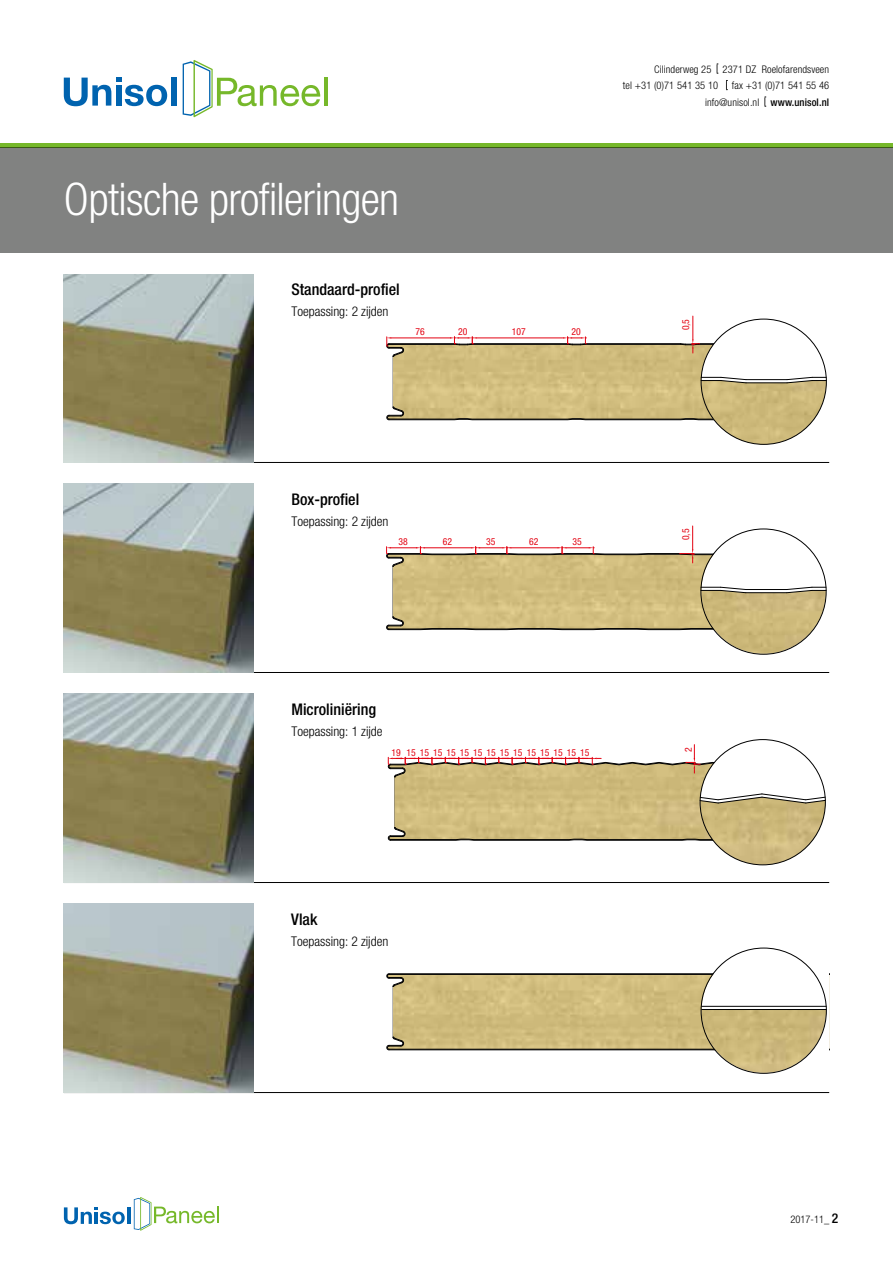
<style>
.page{position:relative;width:893px;height:1263px;background:#fff}
.page>*{position:absolute;margin:0;border:0;box-sizing:border-box;transform-origin:0 0}
.t1{font:300 condensed 45px "Helvetica Neue LT Std";letter-spacing:-.015em;color:#fff}
.t2{font:500 condensed 16.05px "Helvetica Neue LT Std";color:#000}
.t3{font:300 condensed 13.35px "Helvetica Neue LT Std";color:#000}
.t4{font:300 condensed 10.5px/16.5px "Helvetica Neue LT Std";letter-spacing:.01em;color:#000}
.t5{font:condensed 9.75px "Helvetica Neue LT Std";color:#e30413}
.s1{font-weight:500}
.s2{font-weight:500;font-size:13.5px}
</style>
<div class="page">
<svg style="left:64px;top:1207px;width:61px;height:17px"></svg>
<hr style="left:127px;top:1207px;width:3px;height:17px;background:#0063af">
<svg style="left:134px;top:1197px;width:85px;height:34px"></svg>
<hr style="left:324px;top:78px;width:3px;height:28px;background:#76b82a">
<svg style="left:64px;top:78px;width:103px;height:28px"></svg>
<div style="left:171px;top:78px;width:6px;height:28px;background:#0063af"></div>
<svg style="left:183px;top:60px;width:137px;height:57px"></svg>
<hr style="left:64px;top:462px;width:765px;height:1px;background:#000">
<hr style="left:64px;top:672px;width:765px;height:1px;background:#000">
<hr style="left:64px;top:882px;width:765px;height:1px;background:#000">
<hr style="left:64px;top:1092px;width:765px;height:1px;background:#000">
<img style="left:392px;top:345px;width:320px;height:61px">
<hr style="left:698px;top:344px;width:96px;height:1px;background:#000">
<hr style="left:585px;top:344px;width:96px;height:1px;background:#000">
<hr style="left:472px;top:344px;width:96px;height:1px;background:#000">
<hr style="left:389px;top:344px;width:65px;height:1px;background:#000">
<hr style="left:389px;top:343px;width:65px;height:1px;background:#000">
<hr style="left:472px;top:343px;width:96px;height:1px;background:#000">
<hr style="left:585px;top:343px;width:96px;height:1px;background:#000">
<hr style="left:698px;top:343px;width:96px;height:1px;background:#000">
<svg style="left:386px;top:406px;width:315px;height:15px;background:#bbab79"></svg>
<div style="left:701px;top:319px;width:125px;height:125px;background:#fff;border-radius:50%"></div>
<img style="left:701px;top:380px;width:125px;height:64px">
<hr style="left:746px;top:379px;width:41px;height:1px;background:#000">
<hr style="left:746px;top:382px;width:41px;height:1px;background:#000">
<svg style="left:786px;top:376px;width:40px;height:8px"></svg>
<svg style="left:701px;top:376px;width:46px;height:8px"></svg>
<hr style="left:391px;top:337px;width:59px;height:1px;background:#e30413">
<svg style="left:386px;top:337px;width:18px;height:20px"></svg>
<hr style="left:477px;top:337px;width:86px;height:1px;background:#e30413">
<svg style="left:450px;top:337px;width:27px;height:8px"></svg>
<svg style="left:563px;top:337px;width:23px;height:8px"></svg>
<svg style="left:681px;top:316px;width:18px;height:37px"></svg>
<img style="left:392px;top:567px;width:314px;height:49px">
<svg style="left:386px;top:616px;width:315px;height:14px;background:#b9a974"></svg>
<div style="left:701px;top:529px;width:125px;height:125px;background:#fff;border-radius:50%"></div>
<img style="left:701px;top:593px;width:125px;height:61px">
<hr style="left:746px;top:589px;width:41px;height:1px;background:#000">
<hr style="left:746px;top:592px;width:41px;height:1px;background:#000">
<svg style="left:701px;top:586px;width:46px;height:8px"></svg>
<svg style="left:786px;top:586px;width:40px;height:8px"></svg>
<svg style="left:386px;top:526px;width:436px;height:41px"></svg>
<img style="left:394px;top:778px;width:311px;height:49px">
<svg style="left:387px;top:827px;width:313px;height:14px;background:#b5a571"></svg>
<div style="left:700px;top:739px;width:125px;height:126px;background:#fff;border-radius:50%"></div>
<img style="left:700px;top:804px;width:125px;height:61px">
<svg style="left:699px;top:793px;width:127px;height:11px"></svg>
<svg style="left:387px;top:745px;width:434px;height:33px"></svg>
<img style="left:392px;top:975px;width:321px;height:74px">
<hr style="left:389px;top:974px;width:440px;height:1px;background:#000">
<svg style="left:386px;top:973px;width:18px;height:14px"></svg>
<hr style="left:389px;top:973px;width:440px;height:1px;background:#000">
<svg style="left:386px;top:1036px;width:18px;height:15px"></svg>
<hr style="left:389px;top:1049px;width:440px;height:1px;background:#000">
<div style="left:761px;top:938px;width:68px;height:148px;background:#fff"></div>
<div style="left:702px;top:948px;width:124px;height:125px;background:#fff;border-radius:50%"></div>
<img style="left:701px;top:1010px;width:125px;height:63px">
<hr style="left:702px;top:1009px;width:124px;height:1px;background:#000">
<hr style="left:702px;top:1006px;width:124px;height:1px;background:#000">
<img style="left:64px;top:904px;width:189px;height:189px">
<img style="left:64px;top:274px;width:189px;height:189px">
<img style="left:64px;top:484px;width:189px;height:189px">
<img style="left:64px;top:694px;width:189px;height:189px">
<div style="left:0;top:143px;width:893px;height:5px;background:#76b82a"></div>
<div style="left:0;top:148px;width:893px;height:105px;background:#818281"></div>
<h1 class="t1" style="left:64px;top:173px;width:337px">Optische profileringen</h1>
<h2 class="t2" style="left:291px;top:280px;width:110px">Standaard-profiel</h2>
<p class="t3" style="left:291px;top:303px;width:99px">Toepassing: 2 zijden</p>
<p class="t5" style="left:416px;top:326px;width:11px">76</p>
<p class="t5" style="left:458px;top:326px;width:11px">20</p>
<p class="t5" style="left:512px;top:326px;width:15px">107</p>
<p class="t5" style="left:571px;top:326px;width:11px">20</p>
<p class="t4" style="left:623px;top:61px;width:208px;text-indent:31px">Cilinderweg 25 2371 DZ Roelofarendsveen tel +31 (0)71 541 35 10</p>
<p class="t4" style="left:705px;top:77px;width:126px;text-align:right">fax +31 (0)71 541 55 46 info@unisol.nl <span class="s1">www.unisol.nl</span></p>
<p class="t5" style="left:680px;top:330px;width:13px;rotate:-90deg">0,5</p>
<h2 class="t2" style="left:291px;top:490px;width:69px">Box-profiel</h2>
<p class="t3" style="left:291px;top:513px;width:99px">Toepassing: 2 zijden</p>
<p class="t5" style="left:398px;top:536px;width:11px">38</p>
<p class="t5" style="left:443px;top:536px;width:11px">62</p>
<p class="t5" style="left:486px;top:536px;width:11px">35</p>
<p class="t5" style="left:529px;top:536px;width:11px">62</p>
<p class="t5" style="left:573px;top:536px;width:11px">35</p>
<h2 class="t2" style="left:291px;top:700px;width:86px">Microliniëring</h2>
<p class="t3" style="left:291px;top:723px;width:93px">Toepassing: 1 zijde</p>
<p class="t5" style="left:680px;top:540px;width:13px;rotate:-90deg">0,5</p>
<p class="t5" style="left:391px;top:747px;width:199px">19 15 15 15 15 15 15 15 15 15 15 15 15 15 15</p>
<p class="t5" style="left:683px;top:752px;width:6px;rotate:-90deg">2</p>
<h2 class="t2" style="left:291px;top:910px;width:28px">Vlak</h2>
<p class="t3" style="left:291px;top:933px;width:99px">Toepassing: 2 zijden</p>
<p class="t4" style="left:790px;top:1211px;width:49px">2017-11_ <span class="s2">2</span></p>
</div>
